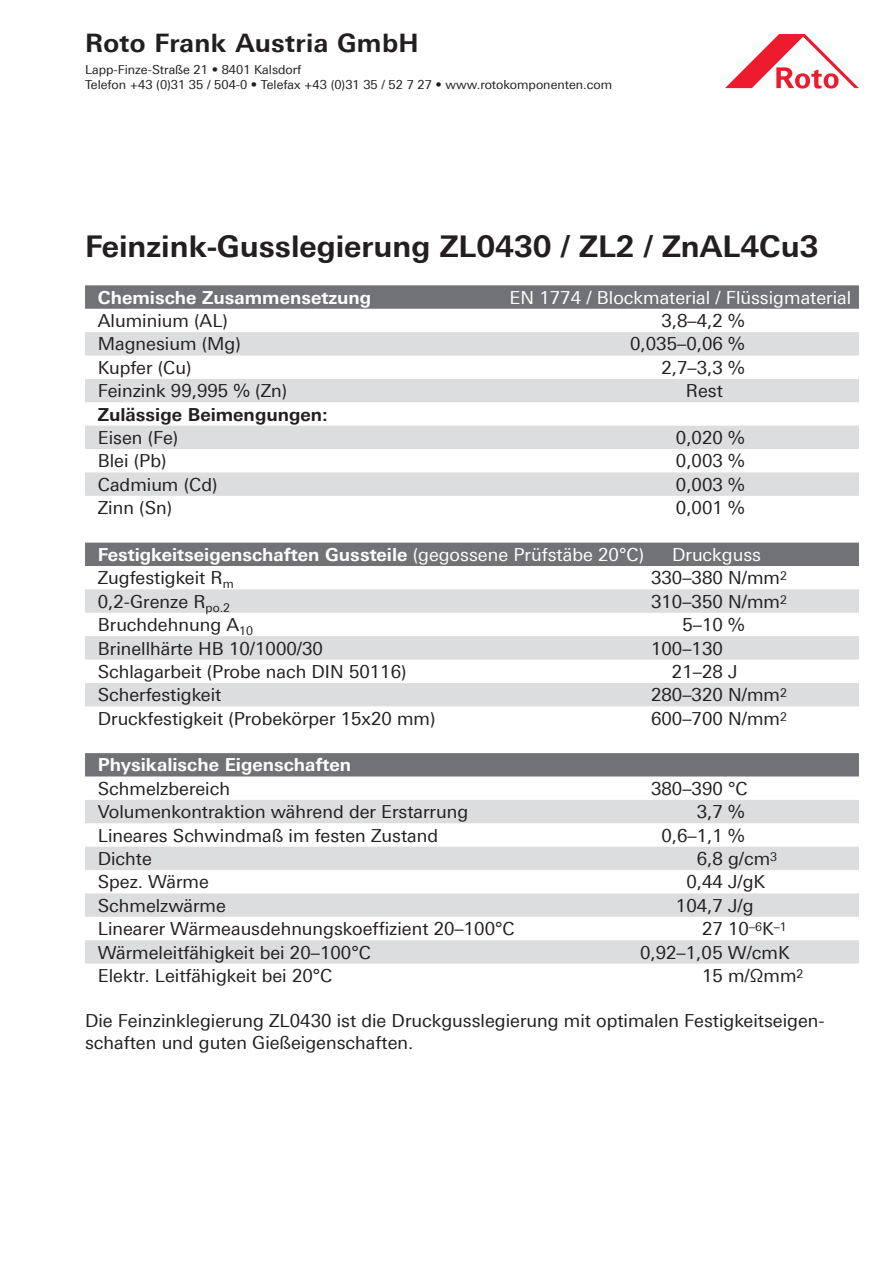
<style>
.page{position:relative;width:893px;height:1263px;background:#fff}
.page>*{position:absolute;margin:0;border:0;box-sizing:border-box;transform-origin:0 0}
.t1{font:700 30px "LT Univers Basic";color:#231f20}
.t2{font:700 25.5px "LT Univers Basic";letter-spacing:.015em;color:#231f20}
.t3{font:18px/21.6px "LT Univers Basic";color:#231f20}
.t4{font:700 18px "LT Univers Basic";color:#fff}
.t5{font:18px "LT Univers Basic";color:#fff}
.t6{font:700 18px "LT Univers Basic";color:#231f20}
.t7{font:12.45px/15px "LT Univers Basic";color:#231f20}
.s1{font-weight:400}
</style>
<div class="page">
<div style="left:85px;top:285px;width:774px;height:24px;background:#717275"></div>
<div style="left:85px;top:332px;width:774px;height:23px;background:#dcdddf"></div>
<div style="left:85px;top:379px;width:774px;height:23px;background:#dcdddf"></div>
<div style="left:85px;top:426px;width:774px;height:23px;background:#dcdddf"></div>
<div style="left:85px;top:472px;width:774px;height:24px;background:#dcdddf"></div>
<div style="left:85px;top:543px;width:774px;height:23px;background:#717275"></div>
<div style="left:85px;top:589px;width:774px;height:24px;background:#dcdddf"></div>
<div style="left:85px;top:636px;width:774px;height:23px;background:#dcdddf"></div>
<div style="left:85px;top:683px;width:774px;height:23px;background:#dcdddf"></div>
<div style="left:85px;top:800px;width:774px;height:23px;background:#dcdddf"></div>
<div style="left:85px;top:847px;width:774px;height:23px;background:#dcdddf"></div>
<div style="left:85px;top:893px;width:774px;height:24px;background:#dcdddf"></div>
<div style="left:85px;top:940px;width:774px;height:23px;background:#dcdddf"></div>
<div style="left:85px;top:753px;width:774px;height:23px;background:#717275"></div>
<svg style="left:725px;top:34px;width:134px;height:55px"></svg>
<h2 class="t2" style="left:85px;top:28px;width:335px">Roto Frank Austria GmbH</h2>
<p class="t7" style="left:85px;top:62px;width:529px">Lapp-Finze-Straße 21 • 8401 Kalsdorf<br>Telefon +43 (0)31 35 / 504-0 • Telefax +43 (0)31 35 / 52 7 27 • www.rotokomponenten.com</p>
<h1 class="t1" style="left:85px;top:228px;width:735px">Feinzink-Gusslegierung ZL0430 / ZL2 / ZnAL4Cu3</h1>
<p class="t4" style="left:98px;top:286px;width:275px">Chemische Zusammensetzung</p>
<p class="t5" style="left:510px;top:287px;width:343px">EN 1774 / Blockmaterial / Flüssigmaterial</p>
<p class="t3" style="left:98px;top:310px;width:132px">Aluminium (AL)</p>
<p class="t3" style="left:661px;top:310px;width:85px">3,8–4,2 %</p>
<p class="t3" style="left:98px;top:333px;width:144px">Magnesium (Mg)</p>
<p class="t3" style="left:630px;top:333px;width:116px">0,035–0,06 %</p>
<p class="t3" style="left:98px;top:357px;width:95px">Kupfer (Cu)</p>
<p class="t3" style="left:661px;top:357px;width:85px">2,7–3,3 %</p>
<p class="t3" style="left:98px;top:380px;width:191px">Feinzink 99,995 % (Zn)</p>
<p class="t3" style="left:686px;top:380px;width:38px">Rest</p>
<p class="t6" style="left:98px;top:403px;width:231px">Zulässige Beimengungen:</p>
<p class="t3" style="left:98px;top:427px;width:82px">Eisen (Fe)</p>
<p class="t3" style="left:676px;top:427px;width:70px">0,020 %</p>
<p class="t3" style="left:98px;top:450px;width:70px">Blei (Pb)</p>
<p class="t3" style="left:676px;top:450px;width:70px">0,003 %</p>
<p class="t3" style="left:98px;top:474px;width:121px">Cadmium (Cd)</p>
<p class="t3" style="left:676px;top:474px;width:70px">0,003 %</p>
<p class="t3" style="left:98px;top:497px;width:76px">Zinn (Sn)</p>
<p class="t3" style="left:676px;top:497px;width:70px">0,001 %</p>
<p class="t4" style="left:98px;top:544px;width:548px">Festigkeitseigenschaften Gussteile <span class="s1">(gegossene Prüfstäbe 20°C)</span></p>
<p class="t5" style="left:672px;top:544px;width:90px">Druckguss</p>
<p class="t3" style="left:98px;top:567px;width:137px">Zugfestigkeit R<sub>m</sub></p>
<p class="t3" style="left:651px;top:567px;width:137px">330–380 N/mm<sup>2</sup></p>
<p class="t3" style="left:98px;top:591px;width:134px">0,2-Grenze R<sub>po.2</sub></p>
<p class="t3" style="left:651px;top:591px;width:137px">310–350 N/mm<sup>2</sup></p>
<p class="t3" style="left:98px;top:614px;width:157px">Bruchdehnung A<sub>10</sub></p>
<p class="t3" style="left:682px;top:614px;width:64px">5–10 %</p>
<p class="t3" style="left:98px;top:637px;width:227px">Brinellhärte HB 10/1000/30</p>
<p class="t3" style="left:651px;top:637px;width:73px">100–130</p>
<p class="t3" style="left:98px;top:661px;width:310px">Schlagarbeit (Probe nach DIN 50116)</p>
<p class="t3" style="left:672px;top:661px;width:67px">21–28 J</p>
<p class="t3" style="left:98px;top:684px;width:125px">Scherfestigkeit</p>
<p class="t3" style="left:651px;top:684px;width:137px">280–320 N/mm<sup>2</sup></p>
<p class="t3" style="left:98px;top:707px;width:339px">Druckfestigkeit (Probekörper 15x20 mm)</p>
<p class="t3" style="left:651px;top:707px;width:137px">600–700 N/mm<sup>2</sup></p>
<p class="t4" style="left:98px;top:754px;width:255px">Physikalische Eigenschaften</p>
<p class="t3" style="left:98px;top:778px;width:134px">Schmelzbereich</p>
<p class="t3" style="left:651px;top:778px;width:98px">380–390 °C</p>
<p class="t3" style="left:98px;top:801px;width:372px">Volumenkontraktion während der Erstarrung</p>
<p class="t3" style="left:697px;top:801px;width:49px">3,7 %</p>
<p class="t3" style="left:98px;top:824px;width:342px">Lineares Schwindmaß im festen Zustand</p>
<p class="t3" style="left:661px;top:824px;width:85px">0,6–1,1 %</p>
<p class="t3" style="left:98px;top:848px;width:56px">Dichte</p>
<p class="t3" style="left:697px;top:848px;width:82px">6,8 g/cm<sup>3</sup></p>
<p class="t3" style="left:98px;top:871px;width:113px">Spez. Wärme</p>
<p class="t3" style="left:686px;top:871px;width:80px">0,44 J/gK</p>
<p class="t3" style="left:98px;top:895px;width:130px">Schmelzwärme</p>
<p class="t3" style="left:676px;top:895px;width:79px">104,7 J/g</p>
<p class="t3" style="left:98px;top:918px;width:418px">Linearer Wärmeausdehnungskoeffizient 20–100°C</p>
<p class="t3" style="left:702px;top:918px;width:86px">27 10<sup>–6</sup>K<sup>–1</sup></p>
<p class="t3" style="left:98px;top:941px;width:275px">Wärmeleitfähigkeit bei 20–100°C</p>
<p class="t3" style="left:640px;top:941px;width:151px">0,92–1,05 W/cmK</p>
<p class="t3" style="left:98px;top:965px;width:236px">Elektr. Leitfähigkeit bei 20°C</p>
<p class="t3" style="left:702px;top:965px;width:103px">15 m/Ωmm<sup>2</sup></p>
<p class="t3" style="left:85px;top:1010px;width:741px">Die Feinzinklegierung ZL0430 ist die Druckgusslegierung mit optimalen Festigkeitseigen&shy;schaften und guten Gießeigenschaften.</p>
</div>
